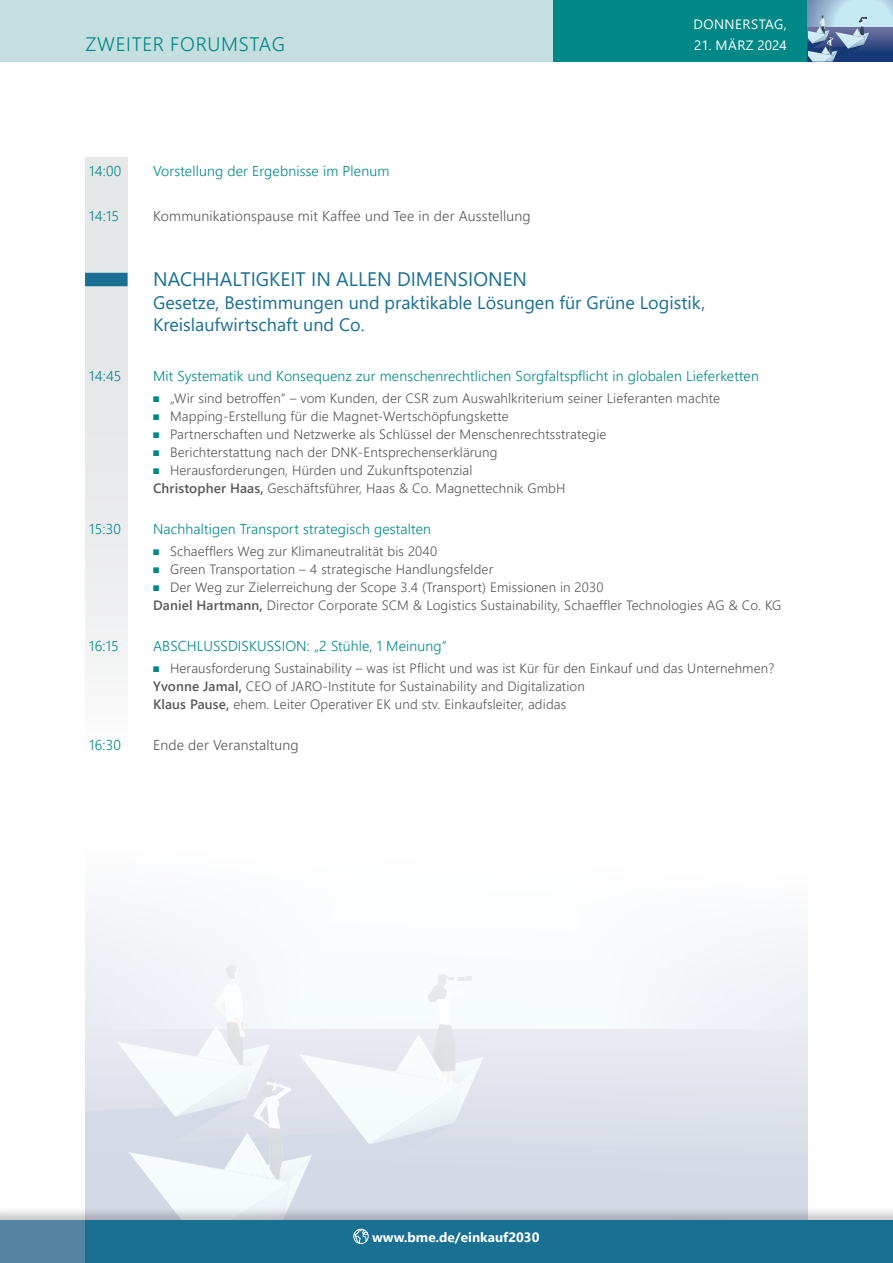
<style>
.page{position:relative;width:893px;height:1263px;background:#fff}
.page>*{position:absolute;margin:0;border:0;box-sizing:border-box;transform-origin:0 0}
.t1{font:19.5px "Segoe UI";color:#1a7092}
.t2{font:300 19.5px "Segoe UI";letter-spacing:.035em;color:#008887}
.t3{font:18px/22.5px "Segoe UI";color:#1a7092}
.t4{font:300 14.25px "Segoe UI";letter-spacing:.01em;color:#008887}
.t5{font:300 14.25px "Segoe UI";letter-spacing:.01em;color:#57585a}
.t6{font:300 13.5px/18px "Segoe UI";letter-spacing:.01em;color:#57585a}
.t7{font:700 13.5px "Segoe UI";color:#fff}
.t8{font:13.5px "Segoe UI";letter-spacing:.035em;color:#fff}
.t9{font:13.5px "Segoe UI";color:#fff}
.s1{font-family:"Universal Std Newswith Comm Pi";font-weight:400;font-size:11.25px;color:#008887}
.s2{font-weight:600}
</style>
<div class="page">
<div style="left:85px;top:822px;width:723px;height:398px;background:#fafcfd"></div>
<div style="left:85px;top:1029px;width:723px;height:191px;background:#dde0ea"></div>
<svg style="left:85px;top:965px;width:399px;height:241px"></svg>
<div style="left:0;top:1206px;width:893px;height:57px;background:#231f20;opacity:.25"></div>
<div style="left:0;top:1220px;width:893px;height:43px;background:#5584a2"></div>
<div style="left:85px;top:1220px;width:808px;height:43px;background:#1a7092"></div>
<div style="left:553px;top:0;width:255px;height:62px;background:#008887"></div>
<div style="left:0;top:0;width:553px;height:62px;background:#c5dfe0"></div>
<svg style="left:808px;top:0;width:85px;height:27px;background:#b5d6e6"></svg>
<svg style="left:869px;top:27px;width:24px;height:35px"></svg>
<svg style="left:808px;top:16px;width:61px;height:46px;background:#7c96b7"></svg>
<div style="left:85px;top:157px;width:43px;height:600px;background:linear-gradient(to bottom,#e1e2e4,#f6f7f7)"></div>
<div style="left:85px;top:273px;width:43px;height:13px;background:#1a7092"></div>
<svg style="left:354px;top:1229px;width:14px;height:15px"></svg>
<div style="left:353px;top:1229px;width:15px;height:15px;border:1px solid #fff;border-radius:50%"></div>
<p class="t8" style="left:693px;top:11px;width:95px">DONNERSTAG,</p>
<h1 class="t2" style="left:85px;top:26px;width:201px">ZWEITER FORUMSTAG</h1>
<p class="t9" style="left:694px;top:32px;width:94px">21. MÄRZ 2024</p>
<p class="t4" style="left:89px;top:158px;width:33px">14:00</p>
<p class="t4" style="left:153px;top:158px;width:238px">Vorstellung der Ergebnisse im Plenum</p>
<p class="t4" style="left:89px;top:203px;width:31px">14:15</p>
<p class="t5" style="left:153px;top:203px;width:379px">Kommunikationspause mit Kaffee und Tee in der Ausstellung</p>
<h1 class="t1" style="left:153px;top:261px;width:376px">NACHHALTIGKEIT IN ALLEN DIMENSIONEN</h1>
<h2 class="t3" style="left:153px;top:290px;width:554px">Gesetze, Bestimmungen und praktikable Lösungen für Grüne Logistik,<br>Kreislaufwirtschaft und Co.</h2>
<p class="t4" style="left:89px;top:362px;width:34px">14:45</p>
<p class="t4" style="left:153px;top:362px;width:607px">Mit Systematik und Konsequenz zur menschenrechtlichen Sorgfaltspflicht in globalen Lieferketten</p>
<p class="t6" style="left:153px;top:388px;width:568px"><span class="s1">◾</span> „Wir sind betroffen“ – vom Kunden, der CSR zum Auswahlkriterium seiner Lieferanten machte <span class="s1">◾</span> Mapping-Erstellung für die Magnet-Wertschöpfungskette<br><span class="s1">◾</span> Partnerschaften und Netzwerke als Schlüssel der Menschenrechtsstrategie<br><span class="s1">◾</span> Berichterstattung nach der DNK-Entsprechenserklärung<br><span class="s1">◾</span> Herausforderungen, Hürden und Zukunftspotenzial<br><span class="s2">Christopher Haas,</span> Geschäftsführer, Haas &amp; Co. Magnettechnik GmbH</p>
<p class="t4" style="left:89px;top:515px;width:33px">15:30</p>
<p class="t4" style="left:153px;top:515px;width:279px">Nachhaltigen Transport strategisch gestalten</p>
<p class="t6" style="left:153px;top:541px;width:630px"><span class="s1">◾</span> Schaefflers Weg zur Klimaneutralität bis 2040<br><span class="s1">◾</span> Green Transportation – 4 strategische Handlungsfelder<br><span class="s1">◾</span> Der Weg zur Zielerreichung der Scope 3.4 (Transport) Emissionen in 2030<br><span class="s2">Daniel Hartmann,</span> Director Corporate SCM &amp; Logistics Sustainability, Schaeffler Technologies AG &amp; Co. KG</p>
<p class="t4" style="left:89px;top:632px;width:31px">16:15</p>
<p class="t4" style="left:153px;top:632px;width:295px">ABSCHLUSSDISKUSSION: „2 Stühle, 1 Meinung“</p>
<p class="t6" style="left:153px;top:658px;width:623px"><span class="s1">◾</span> Herausforderung Sustainability – was ist Pflicht und was ist Kür für den Einkauf und das Unternehmen?<br><span class="s2">Yvonne Jamal,</span> CEO of JARO-Institute for Sustainability and Digitalization<br><span class="s2">Klaus Pause,</span> ehem. Leiter Operativer EK und stv. Einkaufsleiter, adidas</p>
<p class="t4" style="left:89px;top:731px;width:33px">16:30</p>
<p class="t5" style="left:153px;top:731px;width:147px">Ende der Veranstaltung</p>
<p class="t7" style="left:372px;top:1224px;width:169px">www.bme.de/einkauf2030</p>
</div>
